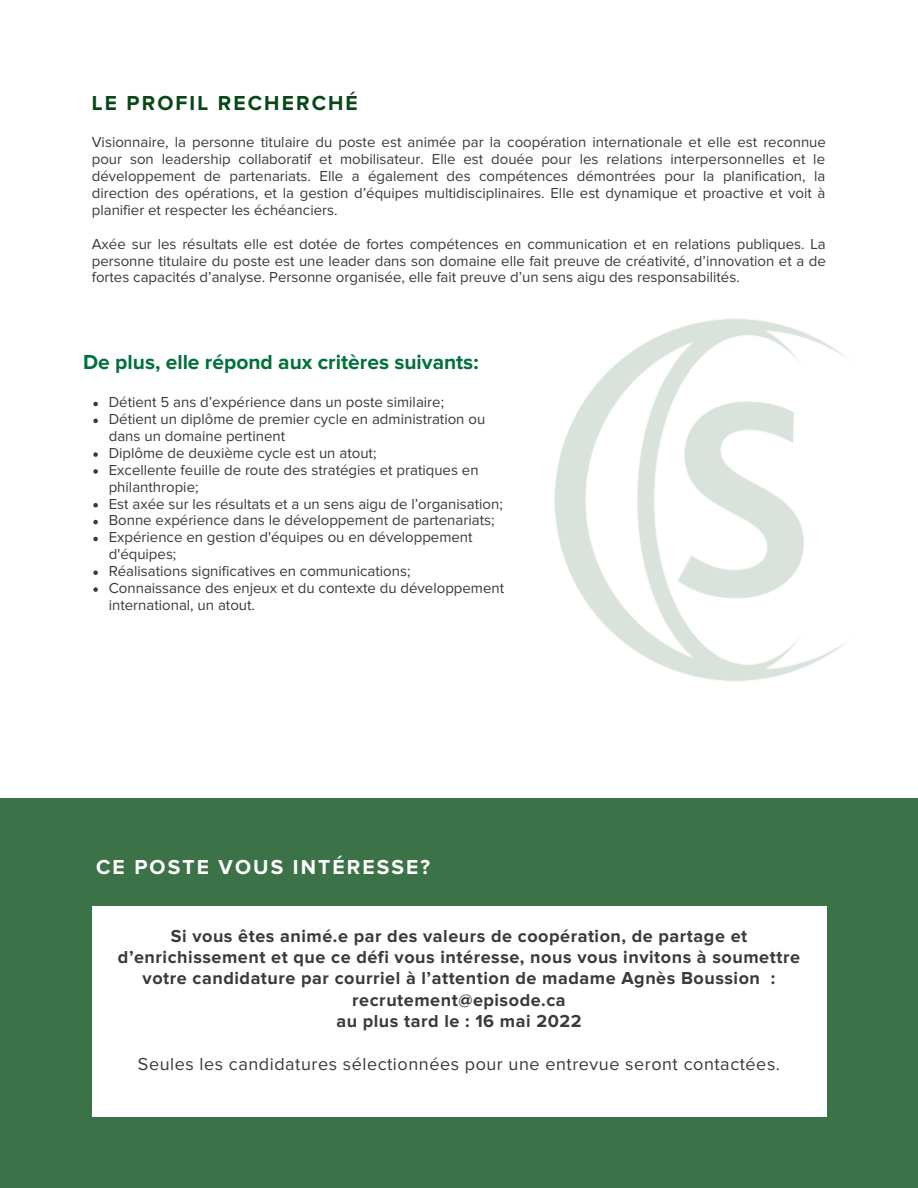
<style>
.page{position:relative;width:918px;height:1188px;background:#fff}
.page>*{position:absolute;margin:0;border:0;box-sizing:border-box;transform-origin:0 0}
.t1{font:700 21px "Proxima Nova";color:#00703c}
.t2{font:700 21px "Proxima Nova";letter-spacing:.1em;color:#fff}
.t3{font:700 21px "Proxima Nova";letter-spacing:.1em;color:#084816}
.t4{font:700 18px/21.3px "Proxima Nova";letter-spacing:.03em;color:#3a3a3a;text-align:center}
.t5{font:18px "Proxima Nova";letter-spacing:.03em;color:#3a3a3a}
.t6{font:15px/16.8px "Proxima Nova";color:#3a3a3a}
</style>
<div class="page">
<div style="left:0;top:798px;width:918px;height:390px;background:#3c7247"></div>
<div style="left:92px;top:906px;width:734px;height:211px;background:#fff"></div>
<img style="left:554px;top:318px;width:293px;height:364px">
<svg style="left:93px;top:402px;width:5px;height:4px"></svg>
<svg style="left:93px;top:419px;width:5px;height:4px"></svg>
<svg style="left:93px;top:452px;width:5px;height:5px"></svg>
<svg style="left:93px;top:469px;width:5px;height:5px"></svg>
<svg style="left:93px;top:503px;width:5px;height:4px"></svg>
<svg style="left:93px;top:520px;width:5px;height:4px"></svg>
<svg style="left:93px;top:537px;width:5px;height:4px"></svg>
<svg style="left:93px;top:570px;width:5px;height:5px"></svg>
<svg style="left:93px;top:587px;width:5px;height:5px"></svg>
<p class="t3" style="left:92px;top:93px;width:268px">LE PROFIL RECHERCHÉ</p>
<p class="t6" style="left:92px;top:135px;width:736px;text-align:justify">Visionnaire, la personne titulaire du poste est animée par la coopération internationale et elle est reconnue pour son leadership collaboratif et mobilisateur. Elle est douée pour les relations interpersonnelles et le développement de partenariats. Elle a également des compétences démontrées pour la planification, la direction des opérations, et la gestion d’équipes multidisciplinaires. Elle est dynamique et proactive et voit à planifier et respecter les échéanciers.</p>
<p class="t6" style="left:92px;top:236px;width:736px;text-align:justify">Axée sur les résultats elle est dotée de fortes compétences en communication et en relations publiques. La personne titulaire du poste est une leader dans son domaine elle fait preuve de créativité, d’innovation et a de fortes capacités d’analyse. Personne organisée, elle fait preuve d’un sens aigu des responsabilités.</p>
<p class="t1" style="left:83px;top:353px;width:397px">De plus, elle répond aux critères suivants:</p>
<p class="t6" style="left:109px;top:395px;width:337px">Détient 5 ans d’expérience dans un poste similaire;</p>
<p class="t6" style="left:109px;top:411px;width:378px">Détient un diplôme de premier cycle en administration ou dans un domaine pertinent</p>
<p class="t6" style="left:109px;top:445px;width:269px">Diplôme de deuxième cycle est un atout;</p>
<p class="t6" style="left:109px;top:462px;width:371px">Excellente feuille de route des stratégies et pratiques en philanthropie;</p>
<p class="t6" style="left:109px;top:496px;width:396px">Est axée sur les résultats et a un sens aigu de l’organisation;</p>
<p class="t6" style="left:109px;top:513px;width:387px">Bonne expérience dans le développement de partenariats;</p>
<p class="t6" style="left:109px;top:530px;width:365px">Expérience en gestion d'équipes ou en développement d'équipes;</p>
<p class="t6" style="left:109px;top:563px;width:303px">Réalisations significatives en communications;</p>
<p class="t6" style="left:109px;top:580px;width:397px">Connaissance des enjeux et du contexte du développement international, un atout.</p>
<p class="t2" style="left:96px;top:857px;width:335px">CE POSTE VOUS INTÉRESSE?</p>
<p class="t4" style="left:118px;top:926px;width:684px">Si vous êtes animé.e par des valeurs de coopération, de partage et d’enrichissement et que ce défi vous intéresse, nous vous invitons à soumettre votre candidature par courriel à l’attention de madame Agnès Boussion : recrutement@episode.ca</p>
<p class="t4" style="left:336px;top:1011px;width:247px">au plus tard le : 16 mai 2022</p>
<p class="t5" style="left:138px;top:1056px;width:644px">Seules les candidatures sélectionnées pour une entrevue seront contactées.</p>
</div>
